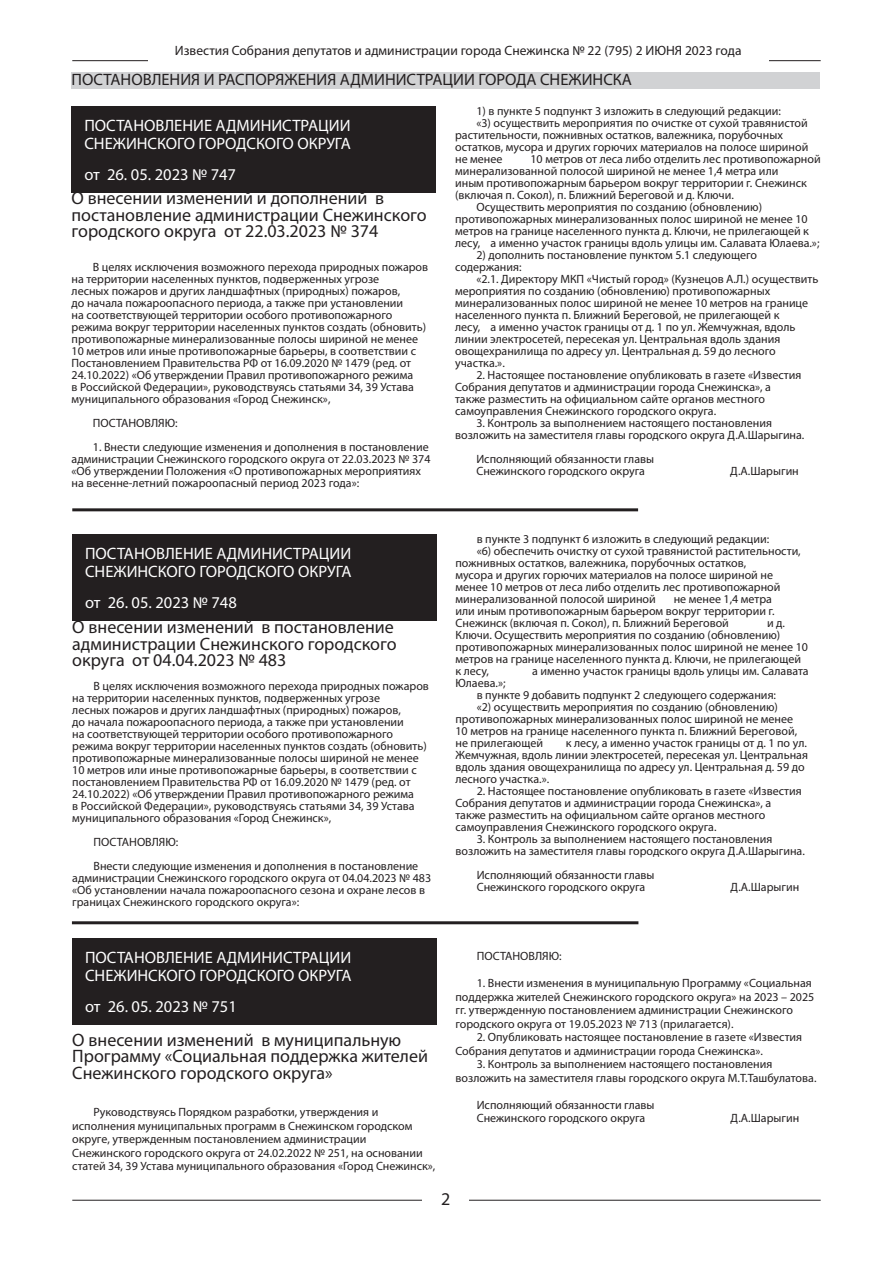
<style>
.page{position:relative;width:893px;height:1263px;background:#fff}
.page>*{position:absolute;margin:0;border:0;box-sizing:border-box;transform-origin:0 0}
.ПОДВЫВОРОТ10{font:18px/16.5px "Myriad Pro";color:#231f20}
.Постановление{font:16.5px/18px "Myriad Pro";color:#fff}
.t1{font:16.5px "Myriad Pro";color:#231f20}
.t2{font:13.5px "Myriad Pro";color:#231f20}
.Основной_8-8{font:12px/12px "Myriad Pro";color:#231f20}
</style>
<div class="page">
<hr style="left:72px;top:60px;width:749px;height:1px;background:#231f20">
<hr style="left:72px;top:1200px;width:749px;height:1px;background:#231f20">
<div style="left:148px;top:39px;width:621px;height:23px;background:#fff"></div>
<div style="left:423px;top:1190px;width:46px;height:22px;background:#fff"></div>
<div style="left:72px;top:72px;width:748px;height:17px;background:#d1d2d4"></div>
<hr style="left:72px;top:921px;width:566px;height:3px;background:#231f20">
<hr style="left:72px;top:508px;width:566px;height:3px;background:#231f20">
<div style="left:72px;top:106px;width:364px;height:87px;background:#231f20"></div>
<div style="left:72px;top:534px;width:365px;height:86px;background:#231f20"></div>
<div style="left:72px;top:938px;width:365px;height:86px;background:#231f20"></div>
<p class="t2" style="left:175px;top:42px;width:568px">Известия Собрания депутатов и администрации города Снежинска № 22 (795) 2 ИЮНЯ 2023 года</p>
<p class="t1" style="left:72px;top:69px;width:562px">ПОСТАНОВЛЕНИЯ И РАСПОРЯЖЕНИЯ АДМИНИСТРАЦИИ ГОРОДА СНЕЖИНСКА</p>
<p class="Постановление" style="left:84px;top:117px;width:268px">ПОСТАНОВЛЕНИЕ АДМИНИСТРАЦИИ<br>СНЕЖИНСКОГО ГОРОДСКОГО ОКРУГА</p>
<p class="Постановление" style="left:84px;top:165px;width:153px">от 26. 05. 2023 № 747</p>
<p class="ПОДВЫВОРОТ10" style="left:72px;top:190px;width:357px">О внесении изменений и дополнений в постановление администрации Снежинского городского округа от 22.03.2023 № 374</p>
<p class="Основной_8-8" style="left:72px;top:261px;width:358px;text-indent:21px">В целях исключения возможного перехода природных пожаров на территории населенных пунктов, подверженных угрозе<br>лесных пожаров и других ландшафтных (природных) пожаров,<br>до начала пожароопасного периода, а также при установлении<br>на соответствующей территории особого противопожарного режима вокруг территории населенных пунктов создать (обновить) противопожарные минерализованные полосы шириной не менее 10 метров или иные противопожарные барьеры, в соответствии с Постановлением Правительства РФ от 16.09.2020 № 1479 (ред. от 24.10.2022) «Об утверждении Правил противопожарного режима<br>в Российской Федерации», руководствуясь статьями 34, 39 Устава муниципального образования «Город Снежинск»,</p>
<p class="Основной_8-8" style="left:93px;top:417px;width:86px">ПОСТАНОВЛЯЮ:</p>
<p class="Основной_8-8" style="left:72px;top:441px;width:360px;text-indent:21px">1. Внести следующие изменения и дополнения в постановление администрации Снежинского городского округа от 22.03.2023 № 374 «Об утверждении Положения «О противопожарных мероприятиях на весенне-летний пожароопасный период 2023 года»:</p>
<p class="Основной_8-8" style="left:476px;top:105px;width:306px">1) в пункте 5 подпункт 3 изложить в следующий редакции:</p>
<p class="Основной_8-8" style="left:455px;top:117px;width:355px;text-indent:21px">«3) осуществить мероприятия по очистке от сухой травянистой растительности, пожнивных остатков, валежника, порубочных остатков, мусора и других горючих материалов на полосе шириной не менее</p>
<p class="Основной_8-8" style="left:455px;top:153px;width:367px;text-indent:75px">10 метров от леса либо отделить лес противопожарной минерализованной полосой шириной не менее 1,4 метра или<br>иным противопожарным барьером вокруг территории г. Снежинск (включая п. Сокол), п. Ближний Береговой и д. Ключи.</p>
<p class="Основной_8-8" style="left:455px;top:201px;width:366px;text-indent:21px">Осуществить мероприятия по созданию (обновлению) противопожарных минерализованных полос шириной не менее 10 метров на границе населенного пункта д. Ключи, не прилегающей к лесу, а именно участок границы вдоль улицы им. Салавата Юлаева.»;</p>
<p class="Основной_8-8" style="left:455px;top:249px;width:303px;text-indent:21px">2) дополнить постановление пунктом 5.1 следующего содержания:</p>
<p class="Основной_8-8" style="left:455px;top:273px;width:365px;text-indent:21px">«2.1. Директору МКП «Чистый город» (Кузнецов А.Л.) осуществить мероприятия по созданию (обновлению) противопожарных минерализованных полос шириной не менее 10 метров на границе населенного пункта п. Ближний Береговой, не прилегающей к<br>лесу, а именно участок границы от д. 1 по ул. Жемчужная, вдоль линии электросетей, пересекая ул. Центральная вдоль здания овощехранилища по адресу ул. Центральная д. 59 до лесного участка.».</p>
<p class="Основной_8-8" style="left:455px;top:369px;width:348px;text-indent:21px">2. Настоящее постановление опубликовать в газете «Известия Собрания депутатов и администрации города Снежинска», а также разместить на официальном сайте органов местного самоуправления Снежинского городского округа.</p>
<p class="Основной_8-8" style="left:455px;top:417px;width:351px;text-indent:21px">3. Контроль за выполнением настоящего постановления возложить на заместителя главы городского округа Д.А.Шарыгина.</p>
<p class="Основной_8-8" style="left:476px;top:453px;width:179px">Исполняющий обязанности главы</p>
<p class="Основной_8-8" style="left:476px;top:465px;width:170px">Снежинского городского округа</p>
<p class="Основной_8-8" style="left:730px;top:465px;width:70px">Д.А.Шарыгин</p>
<p class="Постановление" style="left:85px;top:544px;width:268px">ПОСТАНОВЛЕНИЕ АДМИНИСТРАЦИИ<br>СНЕЖИНСКОГО ГОРОДСКОГО ОКРУГА</p>
<p class="Постановление" style="left:85px;top:593px;width:153px">от 26. 05. 2023 № 748</p>
<p class="ПОДВЫВОРОТ10" style="left:72px;top:619px;width:326px">О внесении изменений в постановление администрации Снежинского городского округа от 04.04.2023 № 483</p>
<p class="Основной_8-8" style="left:72px;top:680px;width:358px;text-indent:21px">В целях исключения возможного перехода природных пожаров на территории населенных пунктов, подверженных угрозе<br>лесных пожаров и других ландшафтных (природных) пожаров,<br>до начала пожароопасного периода, а также при установлении<br>на соответствующей территории особого противопожарного режима вокруг территории населенных пунктов создать (обновить) противопожарные минерализованные полосы шириной не менее 10 метров или иные противопожарные барьеры, в соответствии с постановлением Правительства РФ от 16.09.2020 № 1479 (ред. от 24.10.2022) «Об утверждении Правил противопожарного режима<br>в Российской Федерации», руководствуясь статьями 34, 39 Устава муниципального образования «Город Снежинск»,</p>
<p class="Основной_8-8" style="left:94px;top:836px;width:86px">ПОСТАНОВЛЯЮ:</p>
<p class="Основной_8-8" style="left:72px;top:860px;width:360px;text-indent:21px">Внести следующие изменения и дополнения в постановление администрации Снежинского городского округа от 04.04.2023 № 483 «Об установлении начала пожароопасного сезона и охране лесов в границах Снежинского городского округа»:</p>
<p class="Постановление" style="left:85px;top:948px;width:268px">ПОСТАНОВЛЕНИЕ АДМИНИСТРАЦИИ<br>СНЕЖИНСКОГО ГОРОДСКОГО ОКРУГА</p>
<p class="Постановление" style="left:85px;top:997px;width:153px">от 26. 05. 2023 № 751</p>
<p class="ПОДВЫВОРОТ10" style="left:72px;top:1031px;width:357px">О внесении изменений в муниципальную<br>Программу «Социальная поддержка жителей<br>Снежинского городского округа»</p>
<p class="Основной_8-8" style="left:72px;top:1105px;width:365px;line-height:13.5px;text-indent:21px">Руководствуясь Порядком разработки, утверждения и исполнения муниципальных программ в Снежинском городском округе, утвержденным постановлением администрации Снежинского городского округа от 24.02.2022 № 251, на основании статей 34, 39 Устава муниципального образования «Город Снежинск»,</p>
<p class="Основной_8-8" style="left:477px;top:532px;width:294px">в пункте 3 подпункт 6 изложить в следующий редакции:</p>
<p class="Основной_8-8" style="left:455px;top:544px;width:347px;text-indent:21px">«6) обеспечить очистку от сухой травянистой растительности, пожнивных остатков, валежника, порубочных остатков,<br>мусора и других горючих материалов на полосе шириной не менее 10 метров от леса либо отделить лес противопожарной минерализованной полосой шириной</p>
<p class="Основной_8-8" style="left:455px;top:592px;width:321px;text-indent:218px">не менее 1,4 метра или иным противопожарным барьером вокруг территории г.<br>Снежинск (включая п. Сокол), п. Ближний Береговой</p>
<p class="Основной_8-8" style="left:455px;top:616px;width:354px;text-indent:312px">и д.<br>Ключи. Осуществить мероприятия по созданию (обновлению) противопожарных минерализованных полос шириной не менее 10 метров на границе населенного пункта д. Ключи, не прилегающей к лесу,</p>
<p class="Основной_8-8" style="left:532px;top:664px;width:278px">а именно участок границы вдоль улицы им. Салавата</p>
<p class="Основной_8-8" style="left:455px;top:676px;width:52px">Юлаева.»;</p>
<p class="Основной_8-8" style="left:477px;top:688px;width:301px">в пункте 9 добавить подпункт 2 следующего содержания:</p>
<p class="Основной_8-8" style="left:455px;top:700px;width:343px;text-indent:21px">«2) осуществить мероприятия по созданию (обновлению) противопожарных минерализованных полос шириной не менее 10 метров на границе населенного пункта п. Ближний Береговой, не прилегающей</p>
<p class="Основной_8-8" style="left:455px;top:736px;width:354px;text-indent:110px">к лесу, а именно участок границы от д. 1 по ул.<br>Жемчужная, вдоль линии электросетей, пересекая ул. Центральная вдоль здания овощехранилища по адресу ул. Центральная д. 59 до лесного участка.».</p>
<p class="Основной_8-8" style="left:455px;top:784px;width:348px;text-indent:21px">2. Настоящее постановление опубликовать в газете «Известия Собрания депутатов и администрации города Снежинска», а также разместить на официальном сайте органов местного самоуправления Снежинского городского округа.</p>
<p class="Основной_8-8" style="left:455px;top:832px;width:351px;text-indent:21px">3. Контроль за выполнением настоящего постановления возложить на заместителя главы городского округа Д.А.Шарыгина.</p>
<p class="Основной_8-8" style="left:477px;top:868px;width:179px">Исполняющий обязанности главы</p>
<p class="Основной_8-8" style="left:477px;top:880px;width:170px">Снежинского городского округа</p>
<p class="Основной_8-8" style="left:731px;top:880px;width:70px">Д.А.Шарыгин</p>
<p class="Основной_8-8" style="left:477px;top:950px;width:86px">ПОСТАНОВЛЯЮ:</p>
<p class="Основной_8-8" style="left:455px;top:976px;width:360px;line-height:13.5px;text-indent:21px">1. Внести изменения в муниципальную Программу «Социальная поддержка жителей Снежинского городского округа» на 2023 – 2025 гг. утвержденную постановлением администрации Снежинского городского округа от 19.05.2023 № 713 (прилагается).</p>
<p class="Основной_8-8" style="left:455px;top:1030px;width:348px;line-height:13.5px;text-indent:21px">2. Опубликовать настоящее постановление в газете «Известия<br>Собрания депутатов и администрации города Снежинска».</p>
<p class="Основной_8-8" style="left:455px;top:1057px;width:362px;line-height:13.5px;text-indent:21px">3. Контроль за выполнением настоящего постановления возложить на заместителя главы городского округа М.Т.Ташбулатова.</p>
<p class="Основной_8-8" style="left:477px;top:1098px;width:179px">Исполняющий обязанности главы</p>
<p class="Основной_8-8" style="left:477px;top:1112px;width:170px">Снежинского городского округа</p>
<p class="Основной_8-8" style="left:731px;top:1112px;width:70px">Д.А.Шарыгин</p>
<h1 class="ПОДВЫВОРОТ10" style="left:441px;top:1190px;width:11px">2</h1>
</div>
